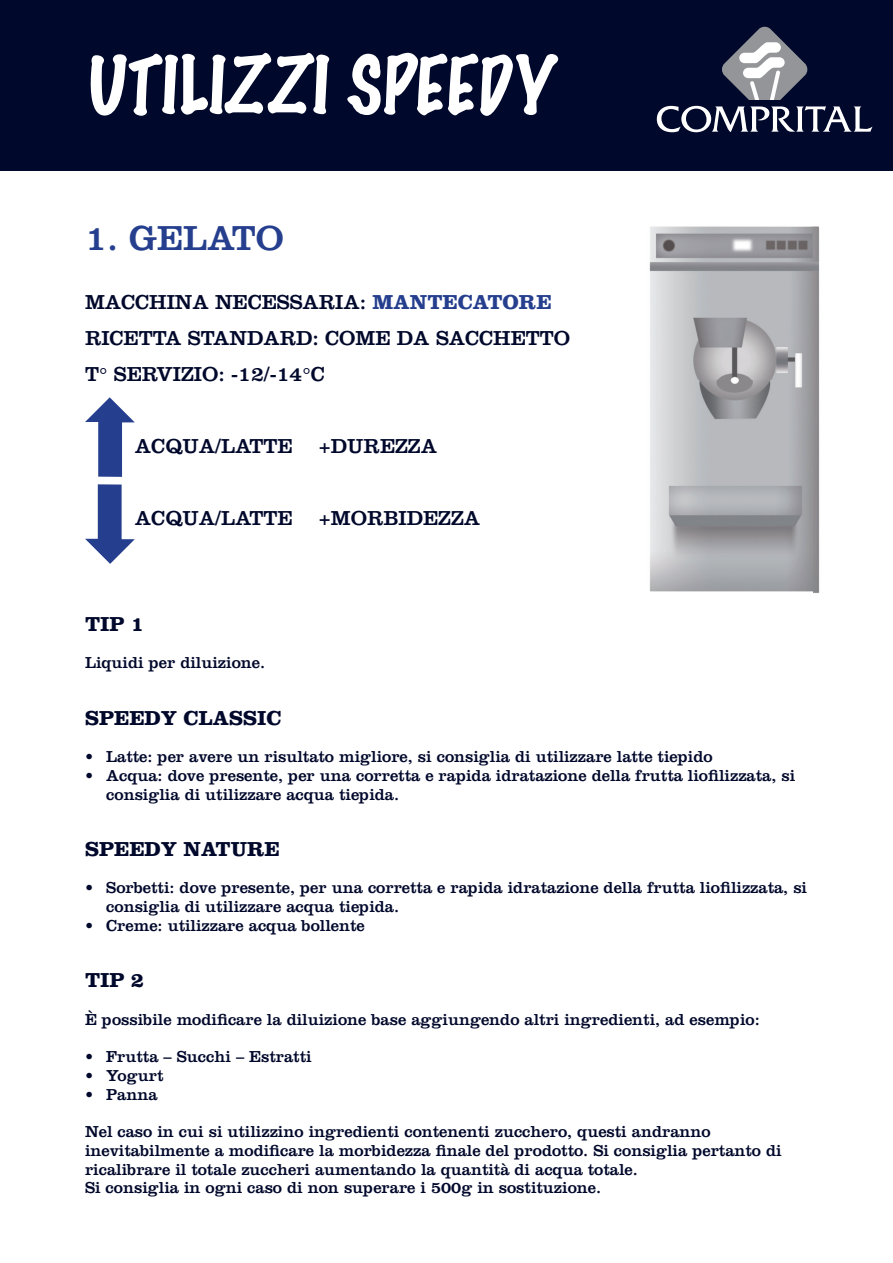
<style>
.page{position:relative;width:893px;height:1263px;background:#fff}
.page>*{position:absolute;margin:0;border:0;box-sizing:border-box;transform-origin:0 0}
.t1{font:100 72px "Marker Felt";color:#fff}
.t2{font:36px "Clarendon";color:#253f8e}
.t3{font:21px/36px "Clarendon";color:#00082b}
.t4{font:700 21px "Clarendon";color:#00082b}
.t5{font:16.5px/18.8px "Clarendon";color:#00082b}
.s1{font-weight:700;color:#253f8e}
</style>
<div class="page">
<div style="left:1px;top:0;width:892px;height:170px;background:#00082b"></div>
<svg style="left:657px;top:106px;width:215px;height:26px"></svg>
<svg style="left:722px;top:26px;width:86px;height:74px"></svg>
<img style="left:602px;top:170px;width:263px;height:424px">
<svg style="left:85px;top:397px;width:50px;height:80px"></svg>
<svg style="left:85px;top:484px;width:50px;height:80px"></svg>
<h1 class="t1" style="left:86px;top:29px;width:469px">UTILIZZI SPEEDY</h1>
<h2 class="t2" style="left:85px;top:216px;width:200px">1. GELATO</h2>
<p class="t3" style="left:85px;top:283px;width:487px">MACCHINA NECESSARIA: <span class="s1">MANTECATORE<br></span>RICETTA STANDARD: COME DA SACCHETTO<br>T° SERVIZIO: -12/-14°C</p>
<p class="t3" style="left:135px;top:427px;width:304px">ACQUA/LATTE +DUREZZA</p>
<p class="t3" style="left:135px;top:499px;width:347px">ACQUA/LATTE +MORBIDEZZA</p>
<p class="t4" style="left:85px;top:611px;width:60px">TIP 1</p>
<p class="t5" style="left:85px;top:653px;width:182px">Liquidi per diluizione.</p>
<p class="t4" style="left:85px;top:705px;width:198px">SPEEDY CLASSIC</p>
<p class="t5" style="left:85px;top:747px;width:629px">• Latte: per avere un risultato migliore, si consiglia di utilizzare latte tiepido</p>
<p class="t5" style="left:106px;top:765px;width:690px;text-indent:-21px">• Acqua: dove presente, per una corretta e rapida idratazione della frutta liofilizzata, si consiglia di utilizzare acqua tiepida.</p>
<p class="t4" style="left:85px;top:836px;width:196px">SPEEDY NATURE</p>
<p class="t5" style="left:106px;top:878px;width:702px;text-indent:-21px">• Sorbetti: dove presente, per una corretta e rapida idratazione della frutta liofilizzata, si consiglia di utilizzare acqua tiepida.</p>
<p class="t5" style="left:85px;top:915px;width:281px">• Creme: utilizzare acqua bollente</p>
<p class="t4" style="left:85px;top:967px;width:60px">TIP 2</p>
<p class="t5" style="left:85px;top:1009px;width:676px">È possibile modificare la diluizione base aggiungendo altri ingredienti, ad esempio:</p>
<p class="t5" style="left:85px;top:1047px;width:228px">• Frutta – Succhi – Estratti</p>
<p class="t5" style="left:85px;top:1065px;width:80px">• Yogurt</p>
<p class="t5" style="left:85px;top:1084px;width:74px">• Panna</p>
<p class="t5" style="left:85px;top:1122px;width:698px">Nel caso in cui si utilizzino ingredienti contenenti zucchero, questi andranno inevitabilmente a modificare la morbidezza finale del prodotto. Si consiglia pertanto di ricalibrare il totale zuccheri aumentando la quantità di acqua totale.<br>Si consiglia in ogni caso di non superare i 500g in sostituzione.</p>
</div>
